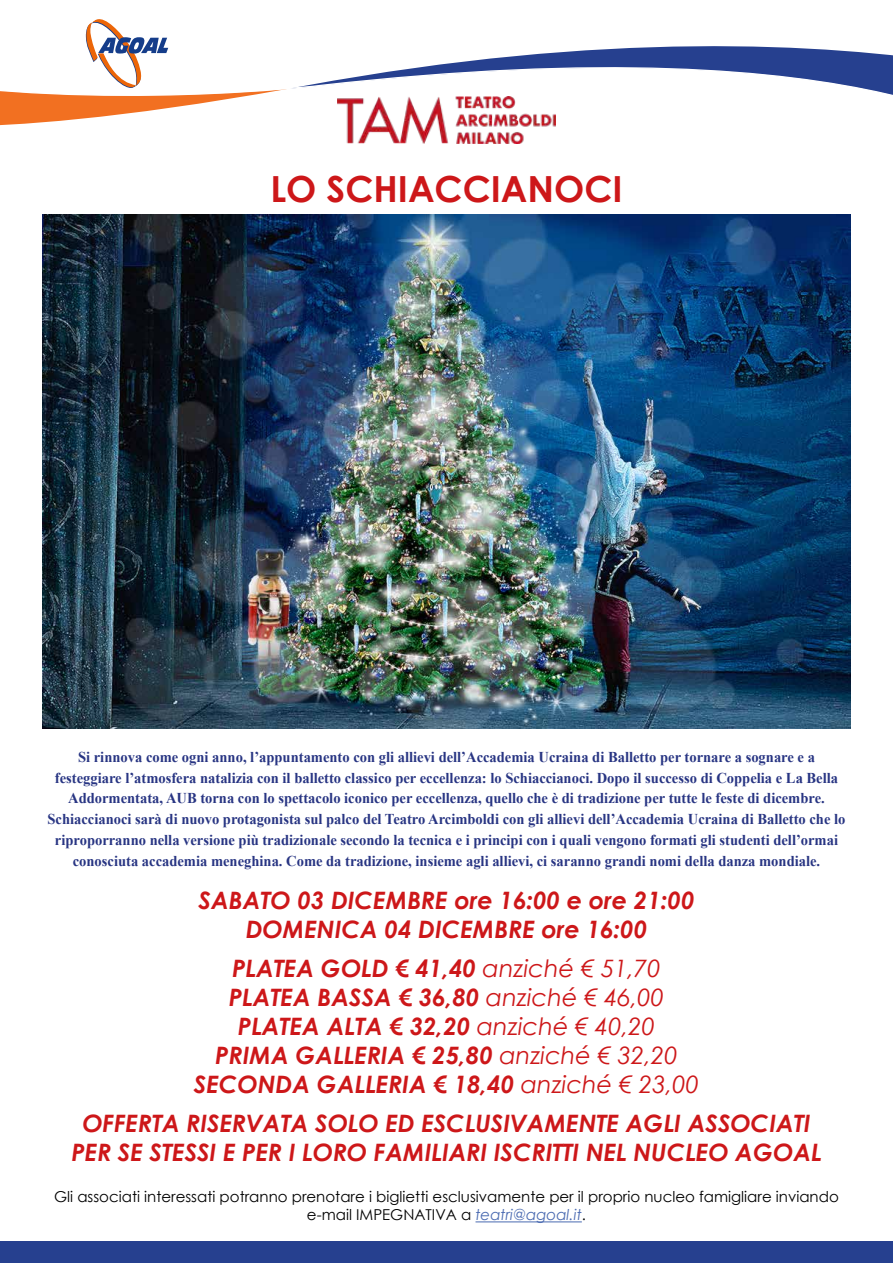
<style>
.page{position:relative;width:893px;height:1263px;background:#fff}
.page>*{position:absolute;margin:0;border:0;box-sizing:border-box;transform-origin:0 0}
.t1{font:700 36px "Century Gothic";color:#cd1719}
.t2{font:italic 700 24px/28.8px "Century Gothic";color:#cd1719;text-align:center}
.t3{font:700 15px/21px "Times New Roman";color:#283583;text-align:center}
.t4{font:15px/18px "Century Gothic";color:#000;text-align:center}
.s1{font-weight:400}
.s2{font-style:italic;color:#4a6ab1}
</style>
<div class="page">
<div style="left:0;top:1241px;width:893px;height:22px;background:#26408f"></div>
<svg style="left:0;top:22px;width:893px;height:105px"></svg>
<hr style="left:475px;top:1221px;width:107px;height:1px;background:#4a6ab1">
<img style="left:338px;top:96px;width:217px;height:48px">
<img style="left:43px;top:214px;width:807px;height:514px">
<h1 class="t1" style="left:270px;top:162px;width:354px">LO SCHIACCIANOCI</h1>
<p class="t3" style="left:48px;top:746px;width:799px">Si rinnova come ogni anno, l’appuntamento con gli allievi dell’Accademia Ucraina di Balletto per tornare a sognare e a festeggiare l’atmosfera natalizia con il balletto classico per eccellenza: lo Schiaccianoci. Dopo il successo di Coppelia e La Bella Addormentata, AUB torna con lo spettacolo iconico per eccellenza, quello che è di tradizione per tutte le feste di dicembre.<br>Schiaccianoci sarà di nuovo protagonista sul palco del Teatro Arcimboldi con gli allievi dell’Accademia Ucraina di Balletto che lo riproporranno nella versione più tradizionale secondo la tecnica e i principi con i quali vengono formati gli studenti dell’ormai conosciuta accademia meneghina. Come da tradizione, insieme agli allievi, ci saranno grandi nomi della danza mondiale.</p>
<h2 class="t2" style="left:199px;top:885px;width:497px">SABATO 03 DICEMBRE ore 16:00 e ore 21:00<br>DOMENICA 04 DICEMBRE ore 16:00</h2>
<h2 class="t2" style="left:194px;top:953px;width:506px">PLATEA GOLD € 41,40 <span class="s1">anziché € 51,70<br></span>PLATEA BASSA € 36,80 <span class="s1">anziché € 46,00<br></span>PLATEA ALTA € 32,20 <span class="s1">anziché € 40,20<br></span>PRIMA GALLERIA € 25,80 <span class="s1">anziché € 32,20<br></span>SECONDA GALLERIA € 18,40 <span class="s1">anziché € 23,00</span></h2>
<h2 class="t2" style="left:71px;top:1108px;width:752px">OFFERTA RISERVATA SOLO ED ESCLUSIVAMENTE AGLI ASSOCIATI<br>PER SE STESSI E PER I LORO FAMILIARI ISCRITTI NEL NUCLEO AGOAL</h2>
<p class="t4" style="left:54px;top:1188px;width:786px">Gli associati interessati potranno prenotare i biglietti esclusivamente per il proprio nucleo famigliare inviando e-mail IMPEGNATIVA a <span class="s2">teatri@agoal.it</span>.</p>
</div>
